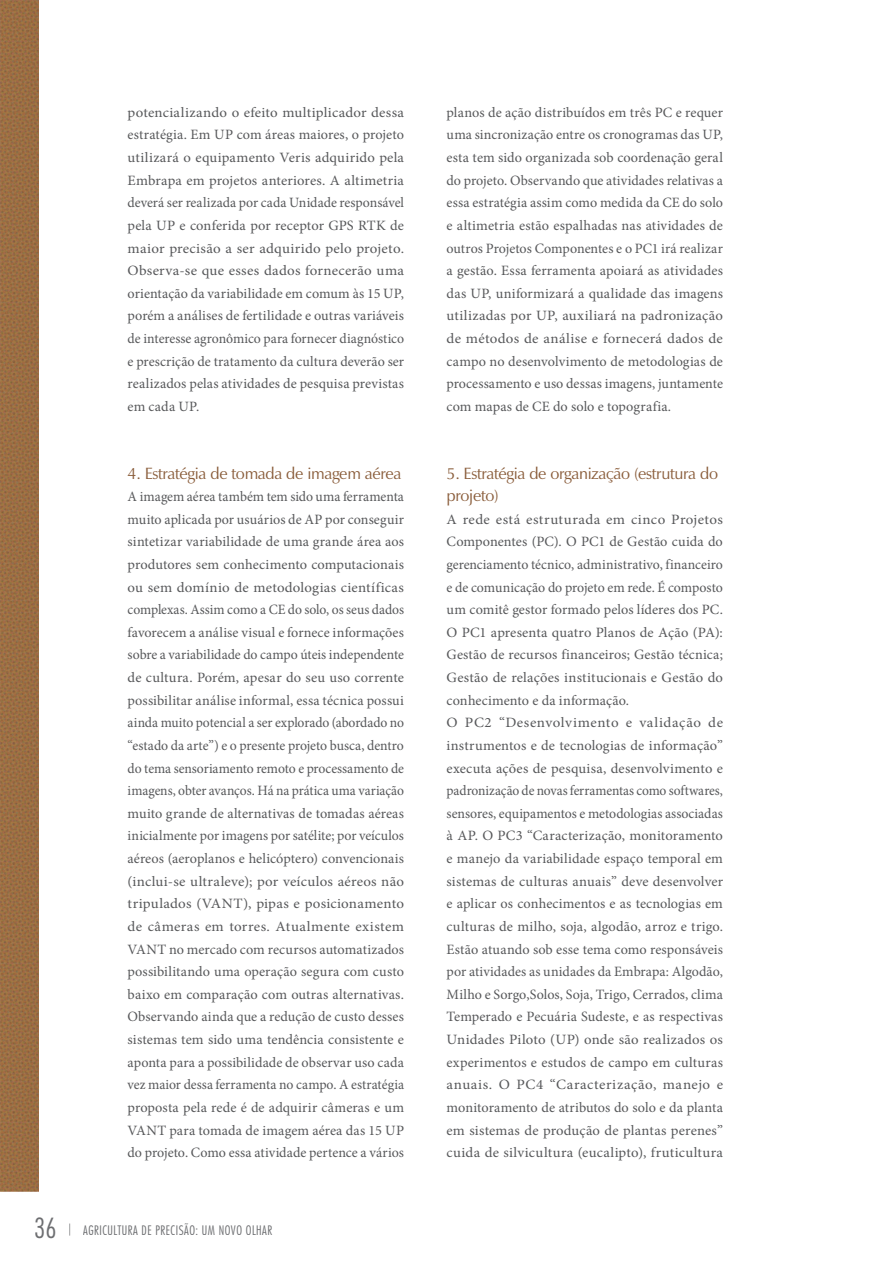
<style>
.page{position:relative;width:894px;height:1262px;background:#fff}
.page>*{position:absolute;margin:0;border:0;box-sizing:border-box;transform-origin:0 0}
.t1{font:300 condensed 27px "Futura";color:#6d6e71}
.t2{font:16.5px/22.6px "Zapf Humanist 601 BT";letter-spacing:-.02em;color:#8a5d3b}
.t3{font:14.25px/22.6px "Minion Pro";letter-spacing:.01em;color:#57585a;text-align:justify}
.t4{font:14.25px/22.6px "Minion Pro";letter-spacing:.01em;color:#57585a;scale:1.05 1}
.t5{font:14.25px/22.6px "Minion Pro";letter-spacing:.01em;color:#57585a;text-align:justify;scale:1.04 1}
.t6{font:300 condensed 12.75px "Futura";letter-spacing:.04em;color:#6d6e71}
.s1{font-size:12px}
</style>
<div class="page">
<img style="left:0;top:0;width:38px;height:1191px">
<p class="t5" style="left:128px;top:101px;width:267px">potencializando o efeito multiplicador dessa estratégia. Em UP com áreas maiores, o projeto utilizará o equipamento Veris adquirido pela Embrapa em projetos anteriores. A altimetria deverá ser realizada por cada Unidade responsável pela UP e conferida por receptor GPS RTK de maior precisão a ser adquirido pelo projeto.<br>Observa-se que esses dados fornecerão uma orientação da variabilidade em comum às 15 UP, porém a análises de fertilidade e outras variáveis de interesse agronômico para fornecer diagnóstico e prescrição de tratamento da cultura deverão ser realizados pelas atividades de pesquisa previstas em cada UP.</p>
<p class="t2" style="left:128px;top:461px;width:275px">4. Estratégia de tomada de imagem aérea</p>
<p class="t3" style="left:128px;top:485px;width:278px">A imagem aérea também tem sido uma ferramenta muito aplicada por usuários de AP por conseguir sintetizar variabilidade de uma grande área aos produtores sem conhecimento computacionais ou sem domínio de metodologias científicas complexas. Assim como a CE do solo, os seus dados favorecem a análise visual e fornece informações sobre a variabilidade do campo úteis independente de cultura. Porém, apesar do seu uso corrente possibilitar análise informal, essa técnica possui ainda muito potencial a ser explorado (abordado no “estado da arte”) e o presente projeto busca, dentro do tema sensoriamento remoto e processamento de imagens, obter avanços. Há na prática uma variação muito grande de alternativas de tomadas aéreas inicialmente por imagens por satélite; por veículos aéreos (aeroplanos e helicóptero) convencionais (inclui-se ultraleve); por veículos aéreos não tripulados (VANT), pipas e posicionamento de câmeras em torres. Atualmente existem VANT no mercado com recursos automatizados possibilitando uma operação segura com custo baixo em comparação com outras alternativas.<br>Observando ainda que a redução de custo desses sistemas tem sido uma tendência consistente e aponta para a possibilidade de observar uso cada vez maior dessa ferramenta no campo. A estratégia proposta pela rede é de adquirir câmeras e um VANT para tomada de imagem aérea das 15 UP do projeto. Como essa atividade pertence a vários</p>
<h1 class="t1" style="left:34px;top:1211px;width:24px">36</h1>
<p class="t6" style="left:69px;top:1222px;width:205px"><span class="s1">|</span> AGRICULTURA DE PRECISÃO: UM NOVO OLHAR</p>
<p class="t3" style="left:447px;top:101px;width:278px">planos de ação distribuídos em três PC e requer uma sincronização entre os cronogramas das UP, esta tem sido organizada sob coordenação geral do projeto. Observando que atividades relativas a essa estratégia assim como medida da CE do solo e altimetria estão espalhadas nas atividades de outros Projetos Componentes e o PC1 irá realizar a gestão. Essa ferramenta apoiará as atividades das UP, uniformizará a qualidade das imagens utilizadas por UP, auxiliará na padronização de métodos de análise e fornecerá dados de campo no desenvolvimento de metodologias de processamento e uso dessas imagens, juntamente com mapas de CE do solo e topografia.</p>
<p class="t2" style="left:447px;top:461px;width:273px">5. Estratégia de organização (estrutura do projeto)</p>
<p class="t4" style="left:447px;top:508px;width:265px">A rede está estruturada em cinco Projetos Componentes (PC). O PC1 de Gestão cuida do gerenciamento técnico, administrativo, financeiro e de comunicação do projeto em rede. É composto um comitê gestor formado pelos líderes dos PC.<br>O PC1 apresenta quatro Planos de Ação (PA):<br>Gestão de recursos financeiros; Gestão técnica; Gestão de relações institucionais e Gestão do conhecimento e da informação.<br>O PC2 “Desenvolvimento e validação de instrumentos e de tecnologias de informação” executa ações de pesquisa, desenvolvimento e padronização de novas ferramentas como softwares, sensores, equipamentos e metodologias associadas à AP. O PC3 “Caracterização, monitoramento e manejo da variabilidade espaço temporal em sistemas de culturas anuais” deve desenvolver e aplicar os conhecimentos e as tecnologias em culturas de milho, soja, algodão, arroz e trigo.<br>Estão atuando sob esse tema como responsáveis por atividades as unidades da Embrapa: Algodão, Milho e Sorgo,Solos, Soja, Trigo, Cerrados, clima Temperado e Pecuária Sudeste, e as respectivas Unidades Piloto (UP) onde são realizados os experimentos e estudos de campo em culturas anuais. O PC4 “Caracterização, manejo e monitoramento de atributos do solo e da planta em sistemas de produção de plantas perenes” cuida de silvicultura (eucalipto), fruticultura</p>
</div>
